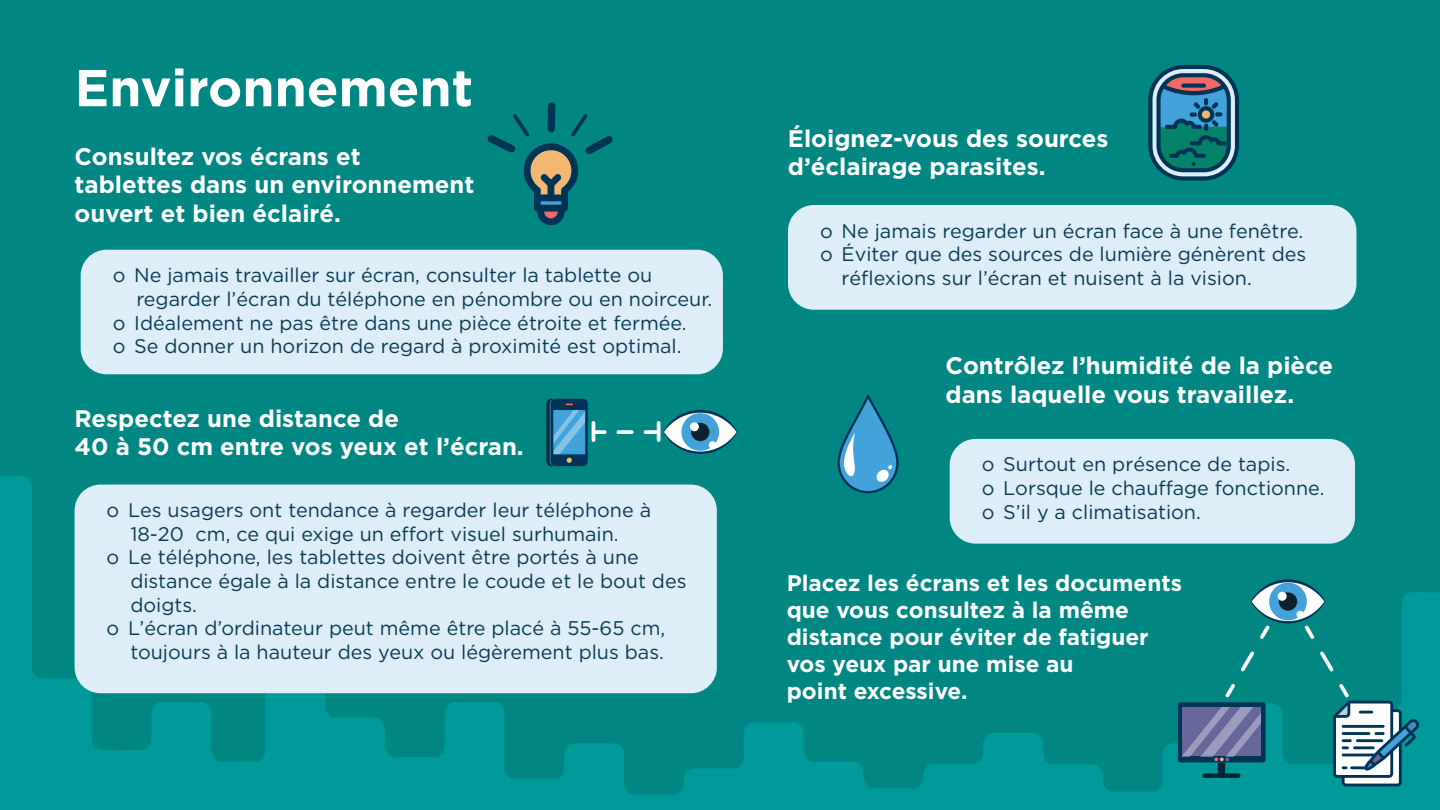
<style>
.page{position:relative;width:1440px;height:810px;background:#008783}
.page>*{position:absolute;margin:0;border:0;box-sizing:border-box;transform-origin:0 0}
.t1{font:700 51.75px "Gotham HTF";color:#fff}
.t2{font:700 23.92px/28.7px "Gotham HTF";color:#fff}
.t3{font:700 22.5px/27px "Gotham HTF";color:#fff}
.t4{font:19.73px/23.7px "Gotham HTF";color:#093c53}
</style>
<div class="page">
<svg style="left:0;top:476px;width:1440px;height:334px"></svg>
<div style="left:81px;top:250px;width:642px;height:124px;background:#ddeef8;border-radius:26px"></div>
<div style="left:788px;top:205px;width:568px;height:105px;background:#ddeef8;border-radius:26px"></div>
<div style="left:950px;top:439px;width:405px;height:105px;background:#ddeef8;border-radius:26px"></div>
<div style="left:75px;top:485px;width:642px;height:208px;background:#ddeef8;border-radius:26px"></div>
<svg style="left:1148px;top:65px;width:91px;height:116px"></svg>
<svg style="left:595px;top:430px;width:10px;height:4px"></svg>
<svg style="left:618px;top:430px;width:16px;height:4px"></svg>
<svg style="left:645px;top:430px;width:12px;height:4px"></svg>
<svg style="left:1238px;top:579px;width:99px;height:96px"></svg>
<div style="left:1269px;top:583px;width:38px;height:37px;background:#43a2da;border-radius:50%"></div>
<svg style="left:1279px;top:592px;width:18px;height:19px"></svg>
<div style="left:1278px;top:592px;width:9px;height:9px;background:#fff;border-radius:50%"></div>
<div style="left:1297px;top:611px;width:7px;height:7px;background:#fff;border-radius:50%"></div>
<svg style="left:547px;top:399px;width:48px;height:67px"></svg>
<svg style="left:657px;top:410px;width:80px;height:44px"></svg>
<svg style="left:839px;top:396px;width:59px;height:96px;fill:#43a2da"></svg>
<div style="left:837px;top:395px;width:62px;height:98px;border:2px solid #003456;border-radius:29px"></div>
<svg style="left:844px;top:433px;width:11px;height:44px"></svg>
<svg style="left:876px;top:465px;width:16px;height:18px"></svg>
<svg style="left:1178px;top:681px;width:88px;height:97px"></svg>
<svg style="left:1333px;top:681px;width:87px;height:105px"></svg>
<hr style="left:1353px;top:746px;width:22px;height:3px;background:#003456">
<hr style="left:1359px;top:711px;width:14px;height:3px;background:#003456">
<svg style="left:487px;top:102px;width:126px;height:123px"></svg>
<h1 class="t1" style="left:75px;top:58px;width:400px">Environnement</h1>
<p class="t2" style="left:75px;top:141px;width:401px">Consultez vos écrans et tablettes dans un environnement ouvert et bien éclairé.</p>
<p class="t4" style="left:113px;top:263px;width:541px">o Ne jamais travailler sur écran, consulter la tablette ou</p>
<p class="t4" style="left:136px;top:287px;width:578px">regarder l’écran du téléphone en pénombre ou en noirceur.</p>
<p class="t4" style="left:113px;top:310px;width:576px">o Idéalement ne pas être dans une pièce étroite et fermée.</p>
<p class="t4" style="left:113px;top:334px;width:570px">o Se donner un horizon de regard à proximité est optimal.</p>
<p class="t2" style="left:75px;top:403px;width:451px">Respectez une distance de<br>40 à 50 cm entre vos yeux et l’écran.</p>
<p class="t2" style="left:788px;top:123px;width:322px">Éloignez-vous des sources d’éclairage parasites.</p>
<p class="t4" style="left:820px;top:218px;width:485px">o Ne jamais regarder un écran face à une fenêtre.</p>
<p class="t4" style="left:820px;top:242px;width:488px">o Éviter que des sources de lumière génèrent des</p>
<p class="t4" style="left:842px;top:266px;width:412px">réflexions sur l’écran et nuisent à la vision.</p>
<p class="t2" style="left:946px;top:350px;width:389px">Contrôlez l’humidité de la pièce dans laquelle vous travaillez.</p>
<p class="t4" style="left:982px;top:452px;width:344px">o Surtout en présence de tapis.<br>o Lorsque le chauffage fonctionne.</p>
<p class="t4" style="left:107px;top:498px;width:546px">o Les usagers ont tendance à regarder leur téléphone à</p>
<p class="t4" style="left:982px;top:500px;width:221px">o S’il y a climatisation.</p>
<p class="t4" style="left:130px;top:522px;width:490px">18-20 cm, ce qui exige un effort visuel surhumain.</p>
<p class="t4" style="left:107px;top:545px;width:534px">o Le téléphone, les tablettes doivent être portés à une</p>
<p class="t4" style="left:130px;top:569px;width:558px">distance égale à la distance entre le coude et le bout des</p>
<p class="t4" style="left:130px;top:593px;width:68px">doigts.</p>
<p class="t4" style="left:107px;top:616px;width:560px">o L’écran d’ordinateur peut même être placé à 55-65 cm,</p>
<p class="t4" style="left:130px;top:640px;width:535px">toujours à la hauteur des yeux ou légèrement plus bas.</p>
<p class="t3" style="left:787px;top:569px;width:397px">Placez les écrans et les documents que vous consultez à la même distance pour éviter de fatiguer vos yeux par une mise au<br>point excessive.</p>
</div>
